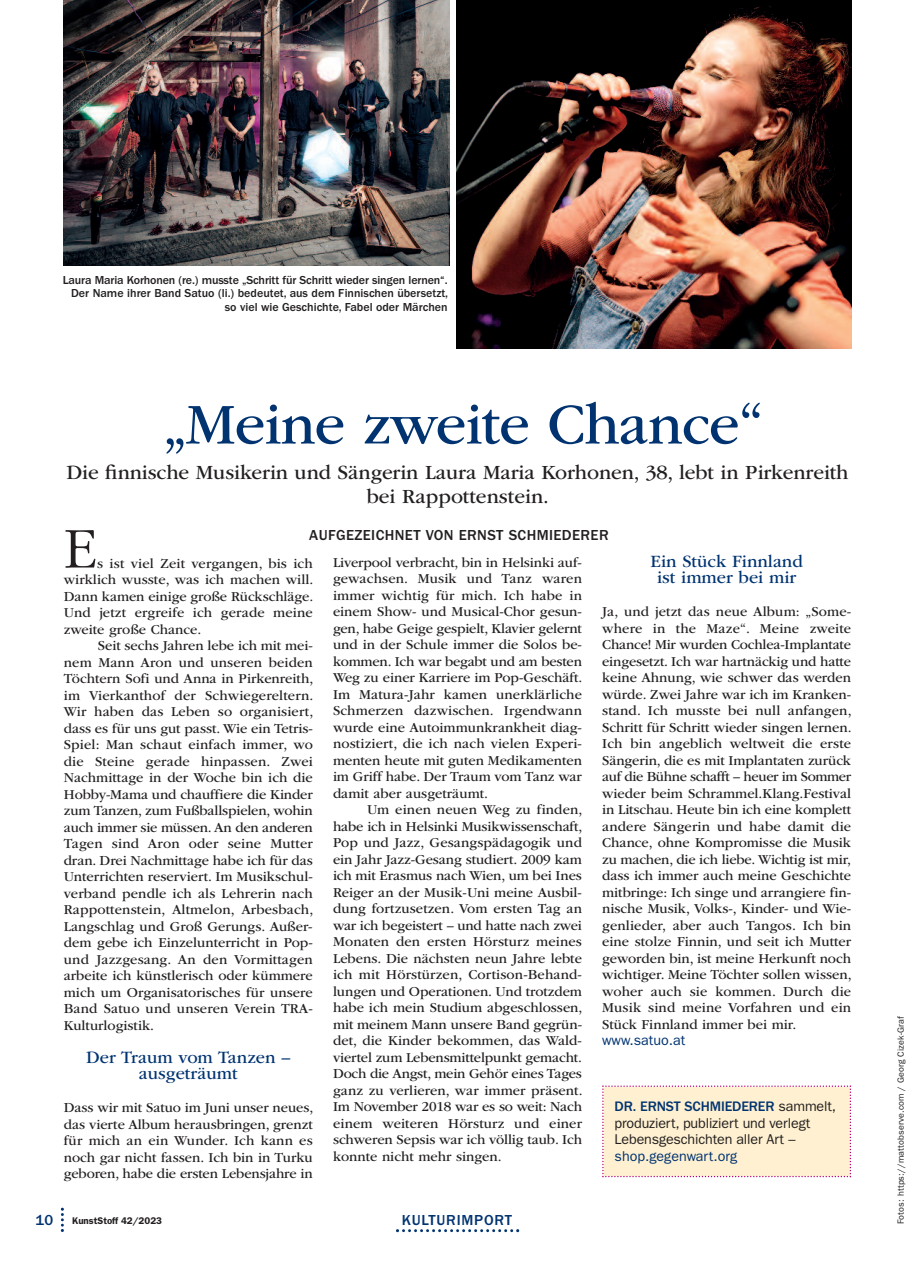
<style>
.page{position:relative;width:915px;height:1263px;background:#fff}
.page>*{position:absolute;margin:0;border:0;box-sizing:border-box;transform-origin:0 0}
.t1{font:60px "ITC Garamond Std";letter-spacing:-.015em;color:#013371}
.t2{font:300 60px "ITC Garamond Std";color:#231f20}
.t3{font:21px/24px "ITC Garamond Std";letter-spacing:-.005em;color:#231f20;text-align:center}
.t4{font:18px/16.5px "ITC Garamond Std";color:#013371;text-align:center}
.t5{font:500 15px "ITC Franklin Gothic Std";letter-spacing:.025em;color:#231f20}
.t6{font:500 15px "ITC Franklin Gothic Std";letter-spacing:.05em;color:#013371}
.t7{font:14.25px/16.5px "ITC Garamond Std";color:#231f20;text-align:justify}
.t8{font:14.25px/16.5px "ITC Franklin Gothic Std";letter-spacing:-.01em;color:#231f20}
.t9{font:14.25px "ITC Franklin Gothic Std";color:#013371}
.t10{font:500 12px/13.5px "ITC Franklin Gothic Std";color:#231f20;text-align:right}
.t11{font:600 9.75px "ITC Franklin Gothic Std";color:#231f20}
.t12{font:9px "ITC Franklin Gothic Std";letter-spacing:.01em;color:#231f20}
.s1{font-weight:500;color:#013371}
</style>
<div class="page">
<svg style="left:61px;top:1208px;width:3px;height:24px"></svg>
<img style="left:457px;top:0;width:393px;height:349px">
<div style="left:602px;top:1085px;width:248px;height:92px;background:#fef0d0"></div>
<svg style="left:396px;top:1229px;width:123px;height:3px"></svg>
<img style="left:64px;top:0;width:385px;height:266px">
<p class="t10" style="left:63px;top:274px;width:387px">Laura Maria Korhonen (re.) musste „Schritt für Schritt wieder singen lernen“.<br>Der Name ihrer Band Satuo (li.) bedeutet, aus dem Finnischen übersetzt, so viel wie Geschichte, Fabel oder Märchen</p>
<h1 class="t1" style="left:163px;top:403px;width:602px">„Meine zweite Chance“</h1>
<h2 class="t3" style="left:66px;top:462px;width:783px">Die finnische Musikerin und Sängerin Laura Maria Korhonen, 38, lebt in Pirkenreith bei Rappottenstein.</h2>
<p class="t5" style="left:309px;top:529px;width:301px">AUFGEZEICHNET VON ERNST SCHMIEDERER</p>
<h1 class="t2" style="left:64px;top:527px;width:35px">E</h1>
<p class="t4" style="left:650px;top:554px;width:154px">Ein Stück Finnland ist immer bei mir</p>
<p class="t7" style="left:602px;top:605px;width:251px">Ja, und jetzt das neue Album: „Some&shy;where in the Maze“. Meine zweite Chance! Mir wurden Cochlea-Implantate eingesetzt. Ich war hartnäckig und hatte keine Ahnung, wie schwer das werden würde. Zwei Jahre war ich im Kranken&shy;stand. Ich musste bei null anfangen, Schritt für Schritt wieder singen lernen.<br>Ich bin angeblich weltweit die erste Sängerin, die es mit Implantaten zurück auf die Bühne schafft – heuer im Sommer wieder beim Schrammel.Klang.Festival in Litschau. Heute bin ich eine komplett andere Sängerin und habe damit die Chance, ohne Kompromisse die Musik zu machen, die ich liebe. Wichtig ist mir, dass ich immer auch meine Geschichte mitbringe: Ich singe und arrangiere fin&shy;nische Musik, Volks-, Kinder- und Wie&shy;genlieder, aber auch Tangos. Ich bin eine stolze Finnin, und seit ich Mutter geworden bin, ist meine Herkunft noch wichtiger. Meine Töchter sollen wissen, woher auch sie kommen. Durch die Musik sind meine Vorfahren und ein Stück Finnland immer bei mir.</p>
<p class="t9" style="left:602px;top:1035px;width:85px">www.satuo.at</p>
<p class="t7" style="left:333px;top:555px;width:251px">Liverpool verbracht, bin in Helsinki auf&shy;gewachsen. Musik und Tanz waren immer wichtig für mich. Ich habe in einem Show- und Musical-Chor gesun&shy;gen, habe Geige gespielt, Klavier gelernt und in der Schule immer die Solos be&shy;kommen. Ich war begabt und am besten Weg zu einer Karriere im Pop-Geschäft.<br>Im Matura-Jahr kamen unerklärliche Schmerzen dazwischen. Irgendwann wurde eine Autoimmunkrankheit diag&shy;nostiziert, die ich nach vielen Experi&shy;menten heute mit guten Medikamenten im Griff habe. Der Traum vom Tanz war damit aber ausgeträumt.</p>
<p class="t7" style="left:333px;top:803px;width:251px;text-indent:34px">Um einen neuen Weg zu finden, habe ich in Helsinki Musikwissenschaft, Pop und Jazz, Gesangspädagogik und ein Jahr Jazz-Gesang studiert. 2009 kam ich mit Erasmus nach Wien, um bei Ines Reiger an der Musik-Uni meine Ausbil&shy;dung fortzusetzen. Vom ersten Tag an war ich begeistert – und hatte nach zwei Monaten den ersten Hörsturz meines Lebens. Die nächsten neun Jahre lebte ich mit Hörstürzen, Cortison-Behand&shy;lungen und Operationen. Und trotzdem habe ich mein Studium abgeschlossen, mit meinem Mann unsere Band gegrün&shy;det, die Kinder bekommen, das Wald&shy;viertel zum Lebensmittelpunkt gemacht.<br>Doch die Angst, mein Gehör eines Tages ganz zu verlieren, war immer präsent.<br>Im November 2018 war es so weit: Nach einem weiteren Hörsturz und einer schweren Sepsis war ich völlig taub. Ich konnte nicht mehr singen.</p>
<p class="t7" style="left:64px;top:556px;width:251px;text-indent:33px">s ist viel Zeit vergangen, bis ich wirklich wusste, was ich machen will.<br>Dann kamen einige große Rückschläge.<br>Und jetzt ergreife ich gerade meine zweite große Chance.</p>
<p class="t7" style="left:64px;top:638px;width:251px;text-indent:34px">Seit sechs Jahren lebe ich mit mei&shy;nem Mann Aron und unseren beiden Töchtern Sofi und Anna in Pirkenreith, im Vierkanthof der Schwiegereltern.<br>Wir haben das Leben so organisiert, dass es für uns gut passt. Wie ein Tetris-Spiel: Man schaut einfach immer, wo die Steine gerade hinpassen. Zwei Nachmittage in der Woche bin ich die Hobby-Mama und chauffiere die Kinder zum Tanzen, zum Fußballspielen, wohin auch immer sie müssen. An den anderen Tagen sind Aron oder seine Mutter dran. Drei Nachmittage habe ich für das Unterrichten reserviert. Im Musikschul&shy;verband pendle ich als Lehrerin nach Rappottenstein, Altmelon, Arbesbach, Langschlag und Groß Gerungs. Außer&shy;dem gebe ich Einzelunterricht in Pop&shy;und Jazzgesang. An den Vormittagen arbeite ich künstlerisch oder kümmere mich um Organisatorisches für unsere Band Satuo und unseren Verein TRA-Kulturlogistik.</p>
<p class="t4" style="left:86px;top:1050px;width:205px">Der Traum vom Tanzen – ausgeträumt</p>
<p class="t7" style="left:64px;top:1100px;width:251px">Dass wir mit Satuo im Juni unser neues, das vierte Album herausbringen, grenzt für mich an ein Wunder. Ich kann es noch gar nicht fassen. Ich bin in Turku geboren, habe die ersten Lebensjahre in</p>
<p class="t8" style="left:614px;top:1099px;width:223px"><span class="s1">DR. ERNST SCHMIEDERER</span> sammelt, produziert, publiziert und verlegt<br>Lebensgeschichten aller Art –</p>
<p class="t9" style="left:614px;top:1151px;width:124px">shop.gegenwart.org</p>
<p class="t6" style="left:36px;top:1215px;width:19px">10</p>
<p class="t11" style="left:72px;top:1217px;width:91px">KunstStoff 42/2023</p>
<p class="t6" style="left:401px;top:1215px;width:112px">KULTURIMPORT</p>
<p class="t12" style="left:897px;top:1224px;width:209px;rotate:-90deg">Fotos: https://mattobserve.com / Georg Cizek-Graf</p>
</div>
